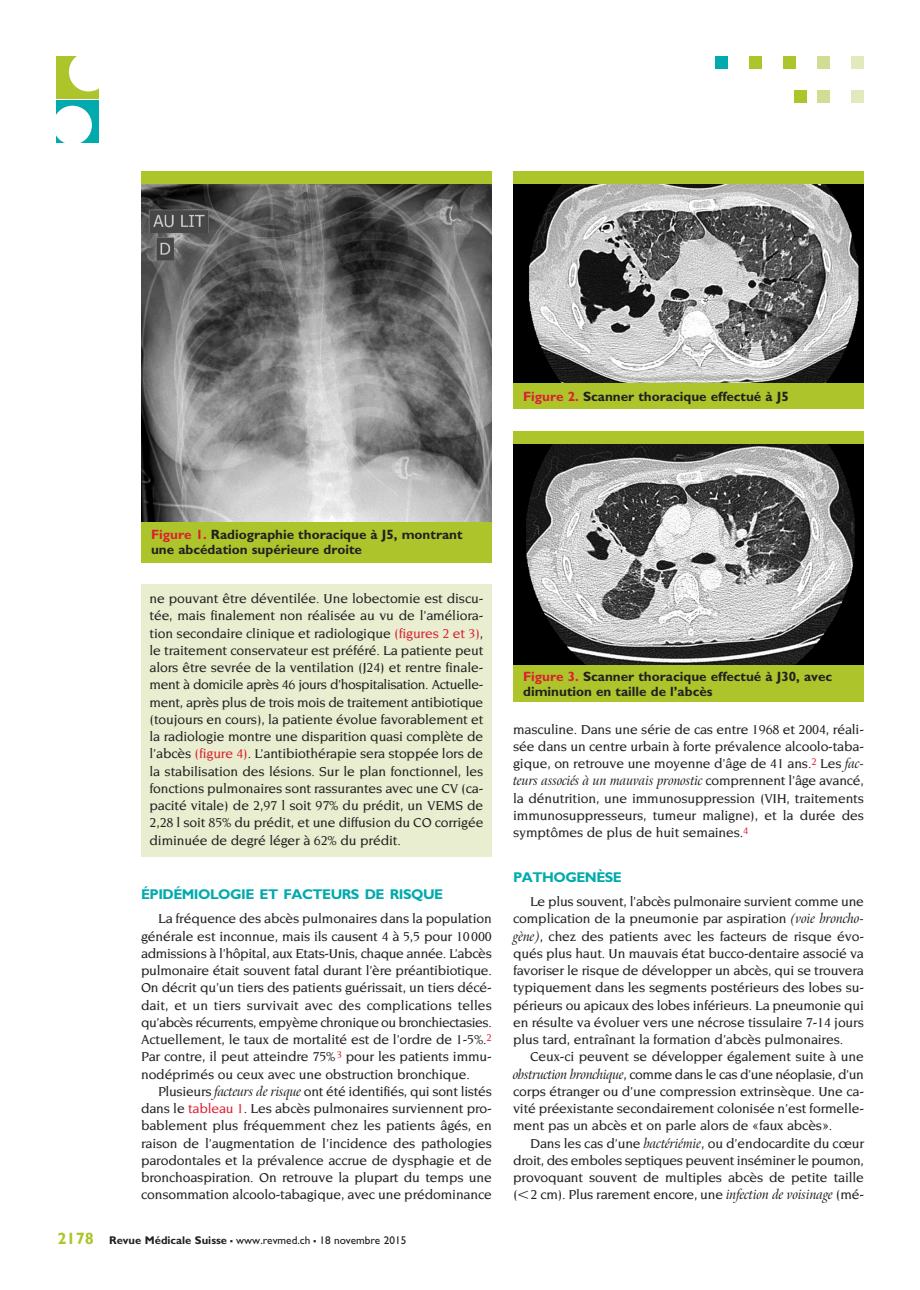
<style>
.page{position:relative;width:920px;height:1290px;background:#fff}
.page>*{position:absolute;margin:0;border:0;box-sizing:border-box;transform-origin:0 0}
.t1{font:700 14.1px "Gill Sans";letter-spacing:-.035em;color:#00aaad}
.t2{font:500 13.95px/17.2px "Novarese";letter-spacing:-.01em;color:#231f20;text-align:justify}
.t3{font:italic 13.95px "Arrus BT";letter-spacing:-.015em;color:#231f20;scale:.95 1}
.t4{font:700 13.5px/15px "Gill Sans";color:#231f20}
.t5{font:11.25px "Gill Sans";color:#231f20}
.s1{color:#db2032}
.s2{font-family:"Arrus BT";font-weight:400;font-style:italic}
.s3{font-weight:700;font-size:16.5px;color:#adc42b}
.s4{font-weight:700}
.s5{font-weight:700;font-size:16.5px}
.s6{font-family:"Novarese";font-weight:500;font-style:normal}
.s7{font-family:"European Pi Two";font-weight:400}
</style>
<div class="page">
<div style="left:851px;top:56px;width:13px;height:13px;background:#e2e9bc"></div>
<div style="left:817px;top:56px;width:13px;height:13px;background:#d2dd94"></div>
<div style="left:783px;top:56px;width:13px;height:13px;background:#adc42b"></div>
<div style="left:749px;top:56px;width:13px;height:13px;background:#adc42b"></div>
<div style="left:715px;top:56px;width:13px;height:13px;background:#00aaad"></div>
<div style="left:851px;top:90px;width:13px;height:13px;background:#e2e9bc"></div>
<div style="left:817px;top:90px;width:13px;height:13px;background:#d2dd94"></div>
<div style="left:794px;top:90px;width:12px;height:13px;background:#adc42b"></div>
<div style="left:56px;top:56px;width:43px;height:43px;background:#adc42b"></div>
<div style="left:69px;top:52px;width:39px;height:39px;background:#fff;border-radius:50%"></div>
<div style="left:56px;top:101px;width:43px;height:42px;background:#00aaad"></div>
<div style="left:53px;top:106px;width:39px;height:39px;background:#fff;border-radius:50%"></div>
<div style="left:141px;top:584px;width:351px;height:272px;background:#e9eed0"></div>
<img style="left:141px;top:184px;width:351px;height:338px">
<div style="left:141px;top:522px;width:351px;height:41px;background:#adc42b"></div>
<div style="left:141px;top:171px;width:351px;height:13px;background:#adc42b"></div>
<img style="left:513px;top:184px;width:351px;height:199px">
<div style="left:513px;top:383px;width:351px;height:26px;background:#adc42b"></div>
<div style="left:513px;top:171px;width:351px;height:13px;background:#adc42b"></div>
<img style="left:513px;top:443px;width:351px;height:222px">
<div style="left:513px;top:665px;width:351px;height:37px;background:#adc42b"></div>
<div style="left:513px;top:431px;width:351px;height:12px;background:#adc42b"></div>
<p class="t4" style="left:523px;top:389px;width:267px"><span class="s1">Figure 2.</span> Scanner thoracique effectué à J5</p>
<p class="t4" style="left:151px;top:527px;width:313px"><span class="s1">Figure 1.</span> Radiographie thoracique à J5, montrant une abcédation supérieure droite</p>
<p class="t2" style="left:150px;top:590px;width:335px">ne pouvant être déventilée. Une lobectomie est discu&shy;tée, mais finalement non réalisée au vu de l’améliora&shy;tion secondaire clinique et radiologique <span class="s1">(figures 2 et 3)</span>, le traitement conservateur est préféré. La patiente peut alors être sevrée de la ventilation (J24) et rentre finale&shy;ment à domicile après 46 jours d’hospitalisation. Actuelle&shy;ment, après plus de trois mois de traitement antibiotique (toujours en cours), la patiente évolue favorablement et la radiologie montre une disparition quasi complète de l’abcès <span class="s1">(figure 4)</span>. L’antibiothérapie sera stoppée lors de la stabilisation des lésions. Sur le plan fonctionnel, les fonctions pulmonaires sont rassurantes avec une CV (ca&shy;pacité vitale) de 2,97 l soit 97% du prédit, un VEMS de 2,28 l soit 85% du prédit, et une diffusion du CO corrigée diminuée de degré léger à 62% du prédit.</p>
<p class="t1" style="left:141px;top:886px;width:304px">ÉPIDÉMIOLOGIE ET FACTEURS DE RISQUE</p>
<p class="t2" style="left:141px;top:910px;width:352px;text-indent:17px">La fréquence des abcès pulmonaires dans la population générale est inconnue, mais ils causent 4 à 5,5 pour 10000 admissions à l’hôpital, aux Etats-Unis, chaque année. L’abcès pulmonaire était souvent fatal durant l’ère préantibiotique.<br>On décrit qu’un tiers des patients guérissait, un tiers décé&shy;dait, et un tiers survivait avec des complications telles qu’abcès récurrents, empyème chronique ou bronchiectasies.<br>Actuellement, le taux de mortalité est de l’ordre de 1-5%.<sup>2<br></sup>Par contre, il peut atteindre 75%<sup>3</sup> pour les patients immu&shy;nodéprimés ou ceux avec une obstruction bronchique.</p>
<p class="t2" style="left:141px;top:1082px;width:352px;text-indent:17px">Plusieurs <span class="s2">facteurs de risque</span> ont été identifiés, qui sont listés dans le <span class="s1">tableau 1</span>. Les abcès pulmonaires surviennent pro&shy;bablement plus fréquemment chez les patients âgés, en raison de l’augmentation de l’incidence des pathologies parodontales et la prévalence accrue de dysphagie et de bronchoaspiration. On retrouve la plupart du temps une consommation alcoolo-tabagique, avec une prédominance</p>
<p class="t5" style="left:58px;top:1233px;width:350px"><span class="s3">2178</span> <span class="s4">Revue Médicale Suisse</span> <span class="s5">–</span> www.revmed.ch <span class="s5">–</span> 18 novembre 2015</p>
<p class="t4" style="left:523px;top:669px;width:311px"><span class="s1">Figure 3.</span> Scanner thoracique effectué à J30, avec diminution en taille de l’abcès</p>
<p class="t2" style="left:513px;top:720px;width:352px">masculine. Dans une série de cas entre 1968 et 2004, réali&shy;sée dans un centre urbain à forte prévalence alcoolo-taba&shy;gique, on retrouve une moyenne d’âge de 41 ans.<sup>2</sup> Les <span class="s2">fac-</span></p>
<p class="t3" style="left:513px;top:772px;width:371px">teurs associés à un mauvais pronostic <span class="s6">comprennent l’âge avancé,</span></p>
<p class="t2" style="left:513px;top:789px;width:352px">la dénutrition, une immunosuppression (VIH, traitements immunosuppresseurs, tumeur maligne), et la durée des symptômes de plus de huit semaines.<sup>4</sup></p>
<p class="t1" style="left:513px;top:869px;width:110px">PATHOGENÈSE</p>
<p class="t2" style="left:513px;top:893px;width:352px;text-indent:17px">Le plus souvent, l’abcès pulmonaire survient comme une complication de la pneumonie par aspiration <span class="s2">(voie broncho&shy;gène)</span>, chez des patients avec les facteurs de risque évo&shy;qués plus haut. Un mauvais état bucco-dentaire associé va favoriser le risque de développer un abcès, qui se trouvera typiquement dans les segments postérieurs des lobes su&shy;périeurs ou apicaux des lobes inférieurs. La pneumonie qui en résulte va évoluer vers une nécrose tissulaire 7-14 jours plus tard, entraînant la formation d’abcès pulmonaires.</p>
<p class="t2" style="left:513px;top:1048px;width:352px;text-indent:17px">Ceux-ci peuvent se développer également suite à une <span class="s2">obstruction bronchique</span>, comme dans le cas d’une néoplasie, d’un corps étranger ou d’une compression extrinsèque. Une ca&shy;vité préexistante secondairement colonisée n’est formelle&shy;ment pas un abcès et on parle alors de «faux abcès».</p>
<p class="t2" style="left:513px;top:1134px;width:352px;text-indent:17px">Dans les cas d’une <span class="s2">bactériémie</span>, ou d’endocardite du cœur droit, des emboles septiques peuvent inséminer le poumon, provoquant souvent de multiples abcès de petite taille (<span class="s7">l</span>2 cm). Plus rarement encore, une <span class="s2">infection de voisinage</span> (mé-</p>
</div>
